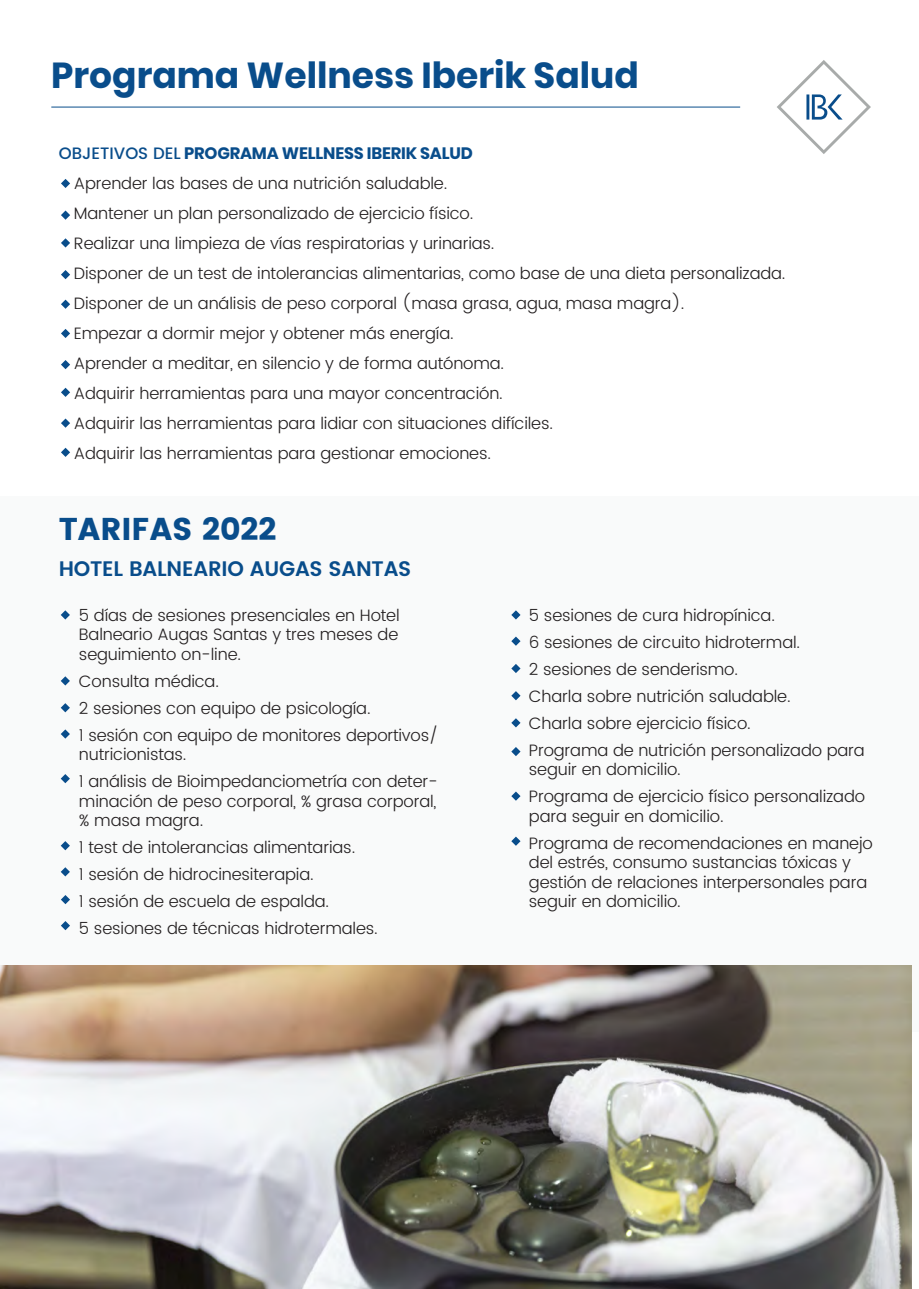
<style>
.page{position:relative;width:919px;height:1289px;background:#fff}
.page>*{position:absolute;margin:0;border:0;box-sizing:border-box;transform-origin:0 0}
.t1{font:700 36px "Poppins";color:#094d8b}
.t2{font:31.5px "Poppins";color:#094d8b}
.t3{font:600 21px "Poppins";letter-spacing:-.01em;color:#094d8b}
.t4{font:300 16.5px/27px "Poppins";letter-spacing:-.01em;color:#231f20}
.s1{font-weight:500;color:#094d8b}
.s2{font-weight:700;color:#094d8b}
</style>
<div class="page">
<div style="left:0;top:496px;width:918px;height:535px;background:#f9fafa"></div>
<svg style="left:777px;top:60px;width:93px;height:94px"></svg>
<hr style="left:806px;top:94px;width:3px;height:26px;background:#094d8b">
<hr style="left:51px;top:107px;width:689px;height:1px;background:#094d8b">
<svg style="left:61px;top:179px;width:9px;height:9px"></svg>
<svg style="left:61px;top:210px;width:9px;height:10px"></svg>
<svg style="left:61px;top:238px;width:9px;height:9px"></svg>
<svg style="left:61px;top:270px;width:9px;height:9px"></svg>
<svg style="left:61px;top:299px;width:9px;height:10px"></svg>
<svg style="left:61px;top:329px;width:9px;height:9px"></svg>
<svg style="left:61px;top:360px;width:9px;height:9px"></svg>
<svg style="left:61px;top:388px;width:9px;height:9px"></svg>
<svg style="left:61px;top:418px;width:9px;height:10px"></svg>
<svg style="left:61px;top:448px;width:9px;height:9px"></svg>
<svg style="left:61px;top:610px;width:9px;height:9px"></svg>
<svg style="left:61px;top:676px;width:9px;height:9px"></svg>
<svg style="left:61px;top:703px;width:9px;height:9px"></svg>
<svg style="left:61px;top:729px;width:9px;height:9px"></svg>
<svg style="left:61px;top:774px;width:9px;height:9px"></svg>
<svg style="left:61px;top:841px;width:9px;height:9px"></svg>
<svg style="left:61px;top:867px;width:9px;height:9px"></svg>
<svg style="left:61px;top:895px;width:9px;height:9px"></svg>
<svg style="left:511px;top:610px;width:9px;height:9px"></svg>
<svg style="left:511px;top:636px;width:9px;height:9px"></svg>
<svg style="left:511px;top:664px;width:9px;height:9px"></svg>
<svg style="left:511px;top:691px;width:9px;height:9px"></svg>
<svg style="left:511px;top:718px;width:9px;height:9px"></svg>
<svg style="left:511px;top:747px;width:9px;height:9px"></svg>
<svg style="left:511px;top:791px;width:9px;height:9px"></svg>
<svg style="left:511px;top:836px;width:9px;height:9px"></svg>
<svg style="left:61px;top:921px;width:9px;height:9px"></svg>
<img style="left:0;top:965px;width:911px;height:323px">
<h1 class="t1" style="left:51px;top:54px;width:589px">Programa Wellness Iberik Salud</h1>
<p class="t4" style="left:74px;top:139px;width:713px;line-height:30px;text-indent:-15px"><span class="s1">OBJETIVOS DEL</span> <span class="s2">PROGRAMA WELLNESS IBERIK SALUD<br></span>Aprender las bases de una nutrición saludable.<br>Mantener un plan personalizado de ejercicio físico.<br>Realizar una limpieza de vías respiratorias y urinarias.<br>Disponer de un test de intolerancias alimentarias, como base de una dieta personalizada.<br>Disponer de un análisis de peso corporal (masa grasa, agua, masa magra).<br>Empezar a dormir mejor y obtener más energía.<br>Aprender a meditar, en silencio y de forma autónoma.<br>Adquirir herramientas para una mayor concentración.<br>Adquirir las herramientas para lidiar con situaciones difíciles.<br>Adquirir las herramientas para gestionar emociones.</p>
<h2 class="t2" style="left:59px;top:511px;width:219px">TARIFAS 2022</h2>
<p class="t3" style="left:59px;top:553px;width:354px">HOTEL BALNEARIO AUGAS SANTAS</p>
<p class="t4" style="left:79px;top:606px;width:322px;line-height:19.5px;text-align:justify">5 días de sesiones presenciales en Hotel Balneario Augas Santas y tres meses de seguimiento on-line.</p>
<p class="t4" style="left:79px;top:668px;width:361px">Consulta médica.<br>2 sesiones con equipo de psicología.<br>1 sesión con equipo de monitores deportivos/</p>
<p class="t4" style="left:79px;top:741px;width:360px">nutricionistas.<br>1 análisis de Bioimpedanciometría con deter-</p>
<p class="t4" style="left:79px;top:792px;width:359px;line-height:19.5px">minación de peso corporal, % grasa corporal, % masa magra.</p>
<p class="t4" style="left:79px;top:834px;width:300px">1 test de intolerancias alimentarias.<br>1 sesión de hidrocinesiterapia.<br>1 sesión de escuela de espalda.<br>5 sesiones de técnicas hidrotermales.</p>
<p class="t4" style="left:529px;top:602px;width:337px">5 sesiones de cura hidropínica.<br>6 sesiones de circuito hidrotermal.<br>2 sesiones de senderismo.<br>Charla sobre nutrición saludable.<br>Charla sobre ejercicio físico.<br>Programa de nutrición personalizado para</p>
<p class="t4" style="left:529px;top:756px;width:337px">seguir en domicilio.<br>Programa de ejercicio físico personalizado</p>
<p class="t4" style="left:529px;top:803px;width:345px">para seguir en domicilio.<br>Programa de recomendaciones en manejo</p>
<p class="t4" style="left:529px;top:853px;width:340px;line-height:19.5px">del estrés, consumo sustancias tóxicas y gestión de relaciones interpersonales para seguir en domicilio.</p>
</div>
